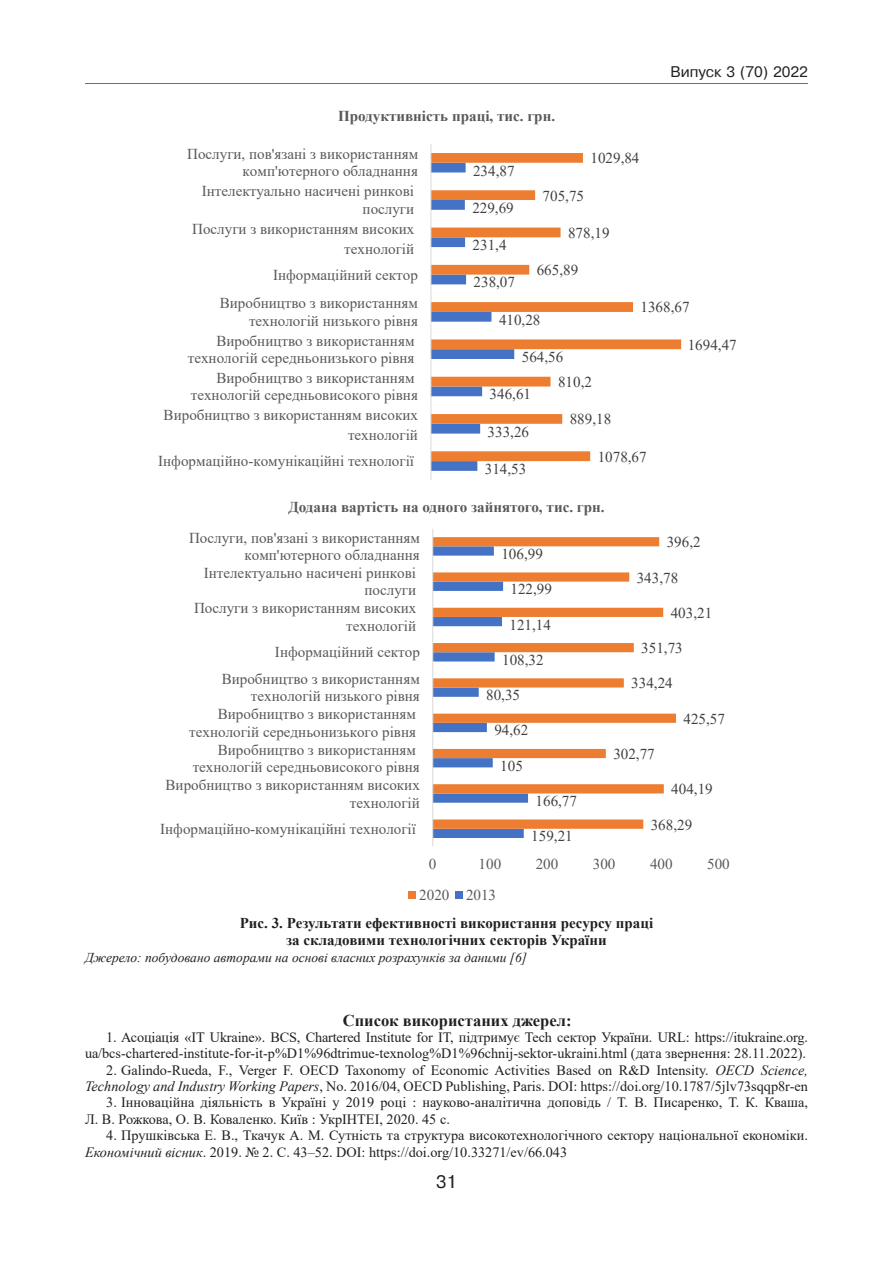
<style>
.page{position:relative;width:893px;height:1263px;background:#fff}
.page>*{position:absolute;margin:0;border:0;box-sizing:border-box;transform-origin:0 0}
.t1{font:18px "Pragmatica Plain";color:#231f20}
.Литература_шапка{font:700 16.5px "Times New Roman";color:#231f20}
.t2{font:15.15px/17.7px "Times New Roman";color:#595959;text-align:right}
.t3{font:15.15px "Times New Roman";color:#404040}
.t4{font:700 15.15px "Times New Roman";color:#595959}
.Рисунок{font:700 15px/16.5px "Times New Roman";color:#231f20;text-align:center}
.t5{font:15px "Pragmatica Plain";color:#231f20}
.t6{font:14.25px/16.4px "Times New Roman";color:#231f20;text-align:right}
.Джерело{font:italic 13.5px "Times New Roman";color:#231f20}
.s1{font-style:italic}
</style>
<div class="page">
<hr style="left:85px;top:83px;width:723px;height:1px;background:#6c6d70">
<svg style="left:431px;top:461px;width:83px;height:10px"></svg>
<svg style="left:431px;top:153px;width:250px;height:308px"></svg>
<hr style="left:430px;top:144px;width:1px;height:336px;background:#d9d9d9">
<svg style="left:433px;top:829px;width:91px;height:9px"></svg>
<svg style="left:433px;top:537px;width:243px;height:292px"></svg>
<hr style="left:432px;top:529px;width:1px;height:317px;background:#d9d9d9">
<div style="left:408px;top:891px;width:8px;height:8px;background:#ed7d31"></div>
<div style="left:455px;top:891px;width:8px;height:8px;background:#4472c4"></div>
<p class="t4" style="left:338px;top:105px;width:219px">Продуктивність праці, тис. грн.</p>
<p class="t2" style="left:187px;top:145px;width:233px">Послуги, пов'язані з використанням комп'ютерного обладнання</p>
<p class="t3" style="left:473px;top:160px;width:43px">234,87</p>
<p class="t3" style="left:590px;top:148px;width:51px">1029,84</p>
<p class="t2" style="left:202px;top:182px;width:214px">Інтелектуально насичені ринкові послуги</p>
<p class="t2" style="left:192px;top:218px;width:224px;line-height:20px">Послуги з використанням високих технологій</p>
<p class="t3" style="left:472px;top:197px;width:43px">229,69</p>
<p class="t3" style="left:473px;top:234px;width:35px">231,4</p>
<p class="t3" style="left:543px;top:185px;width:43px">705,75</p>
<p class="t3" style="left:568px;top:222px;width:43px">878,19</p>
<p class="t5" style="left:671px;top:64px;width:139px">Випуск 3 (70) 2022</p>
<p class="t2" style="left:220px;top:260px;width:200px;line-height:28.7px">Інформаційний сектор<br>Виробництво з використанням</p>
<p class="t2" style="left:249px;top:311px;width:170px">технологій низького рівня</p>
<p class="t2" style="left:188px;top:331px;width:228px">Виробництво з використанням технологій середньонизького рівня</p>
<p class="t2" style="left:216px;top:368px;width:200px">Виробництво з використанням</p>
<p class="t2" style="left:164px;top:384px;width:256px;line-height:20px">технологій середньовисокого рівня<br>Виробництво з використанням високих технологій</p>
<p class="t2" style="left:158px;top:452px;width:257px">Інформаційно-комунікаційні технології</p>
<p class="t3" style="left:474px;top:272px;width:43px">238,07</p>
<p class="t3" style="left:537px;top:259px;width:43px">665,89</p>
<p class="t3" style="left:499px;top:309px;width:43px">410,28</p>
<p class="t3" style="left:522px;top:346px;width:43px">564,56</p>
<p class="t3" style="left:490px;top:384px;width:43px">346,61</p>
<p class="t3" style="left:488px;top:421px;width:43px">333,26</p>
<p class="t3" style="left:558px;top:371px;width:35px">810,2</p>
<p class="t3" style="left:570px;top:409px;width:43px">889,18</p>
<p class="t3" style="left:640px;top:297px;width:51px">1368,67</p>
<p class="t3" style="left:688px;top:334px;width:51px">1694,47</p>
<p class="t3" style="left:485px;top:458px;width:43px">314,53</p>
<p class="t3" style="left:598px;top:446px;width:51px">1078,67</p>
<p class="t4" style="left:288px;top:496px;width:318px">Додана вартість на одного зайнятого, тис. грн.</p>
<p class="t2" style="left:189px;top:528px;width:233px">Послуги, пов'язані з використанням комп'ютерного обладнання</p>
<p class="t2" style="left:194px;top:564px;width:224px">Інтелектуально насичені ринкові послуги<br>Послуги з використанням високих технологій</p>
<p class="t2" style="left:222px;top:639px;width:200px;line-height:26.5px">Інформаційний сектор<br>Виробництво з використанням</p>
<p class="t2" style="left:251px;top:687px;width:170px">технологій низького рівня</p>
<p class="t2" style="left:189px;top:705px;width:228px">Виробництво з використанням технологій середньонизького рівня<br>Виробництво з використанням</p>
<p class="t2" style="left:166px;top:757px;width:256px">технологій середньовисокого рівня<br>Виробництво з використанням високих технологій</p>
<p class="t2" style="left:160px;top:820px;width:257px">Інформаційно-комунікаційні технології</p>
<p class="t3" style="left:501px;top:543px;width:43px">106,99</p>
<p class="t3" style="left:511px;top:578px;width:43px">122,99</p>
<p class="t3" style="left:509px;top:614px;width:43px">121,14</p>
<p class="t3" style="left:502px;top:649px;width:43px">108,32</p>
<p class="t3" style="left:486px;top:684px;width:35px">80,35</p>
<p class="t3" style="left:494px;top:720px;width:35px">94,62</p>
<p class="t3" style="left:500px;top:755px;width:24px">105</p>
<p class="t3" style="left:536px;top:790px;width:43px">166,77</p>
<p class="t3" style="left:531px;top:825px;width:43px">159,21</p>
<p class="t3" style="left:667px;top:531px;width:35px">396,2</p>
<p class="t3" style="left:637px;top:567px;width:43px">343,78</p>
<p class="t3" style="left:671px;top:602px;width:43px">403,21</p>
<p class="t3" style="left:641px;top:637px;width:43px">351,73</p>
<p class="t3" style="left:631px;top:673px;width:43px">334,24</p>
<p class="t3" style="left:613px;top:743px;width:43px">302,77</p>
<p class="t3" style="left:683px;top:708px;width:43px">425,57</p>
<p class="t3" style="left:671px;top:778px;width:43px">404,19</p>
<p class="t3" style="left:651px;top:814px;width:43px">368,29</p>
<p class="t2" style="left:429px;top:854px;width:9px">0</p>
<p class="t2" style="left:479px;top:854px;width:24px">100</p>
<p class="t2" style="left:536px;top:854px;width:24px">200</p>
<p class="t2" style="left:593px;top:854px;width:24px">300</p>
<p class="t2" style="left:650px;top:854px;width:24px">400</p>
<p class="t2" style="left:707px;top:854px;width:24px">500</p>
<p class="t2" style="left:419px;top:885px;width:78px">2020 2013</p>
<p class="Рисунок" style="left:240px;top:914px;width:415px">Рис. 3. Результати ефективності використання ресурсу праці за складовими технологічних секторів України</p>
<p class="Джерело" style="left:85px;top:948px;width:444px">Джерело: побудовано авторами на основі власних розрахунків за даними [6]</p>
<p class="Литература_шапка" style="left:343px;top:1008px;width:230px">Список використаних джерел:</p>
<p class="t6" style="left:85px;top:1028px;width:724px">1. Асоціація «IT Ukraine». BCS, Chartered Institute for IT, підтримує Tech сектор України. URL: https://itukraine.org. ua/bcs-chartered-institute-for-it-p%D1%96dtrimue-texnolog%D1%96chnij-sektor-ukraini.html (дата звернення: 28.11.2022).</p>
<p class="t6" style="left:85px;top:1061px;width:724px">2. Galindo-Rueda, F., Verger F. OECD Taxonomy of Economic Activities Based on R&amp;D Intensity. <span class="s1">OECD Science,<br>Technology and Industry Working Papers</span>, No. 2016/04, OECD Publishing, Paris. DOI: https://doi.org/10.1787/5jlv73sqqp8r-en</p>
<p class="t6" style="left:85px;top:1094px;width:724px;text-align:left;text-indent:21px">3. Інноваційна діяльність в Україні у 2019 році : науково-аналітична доповідь / Т. В. Писаренко, Т. К. Кваша,<br>Л. В. Рожкова, О. В. Коваленко. Київ : УкрІНТЕІ, 2020. 45 с.</p>
<p class="t6" style="left:85px;top:1127px;width:724px;text-align:left;text-indent:21px">4. Прушківська Е. В., Ткачук А. М. Сутність та структура високотехнологічного сектору національної економіки.<br><span class="s1">Економічний вісник</span>. 2019. № 2. С. 43–52. DOI: https://doi.org/10.33271/ev/66.043</p>
<p class="t1" style="left:436px;top:1172px;width:22px">31</p>
</div>
